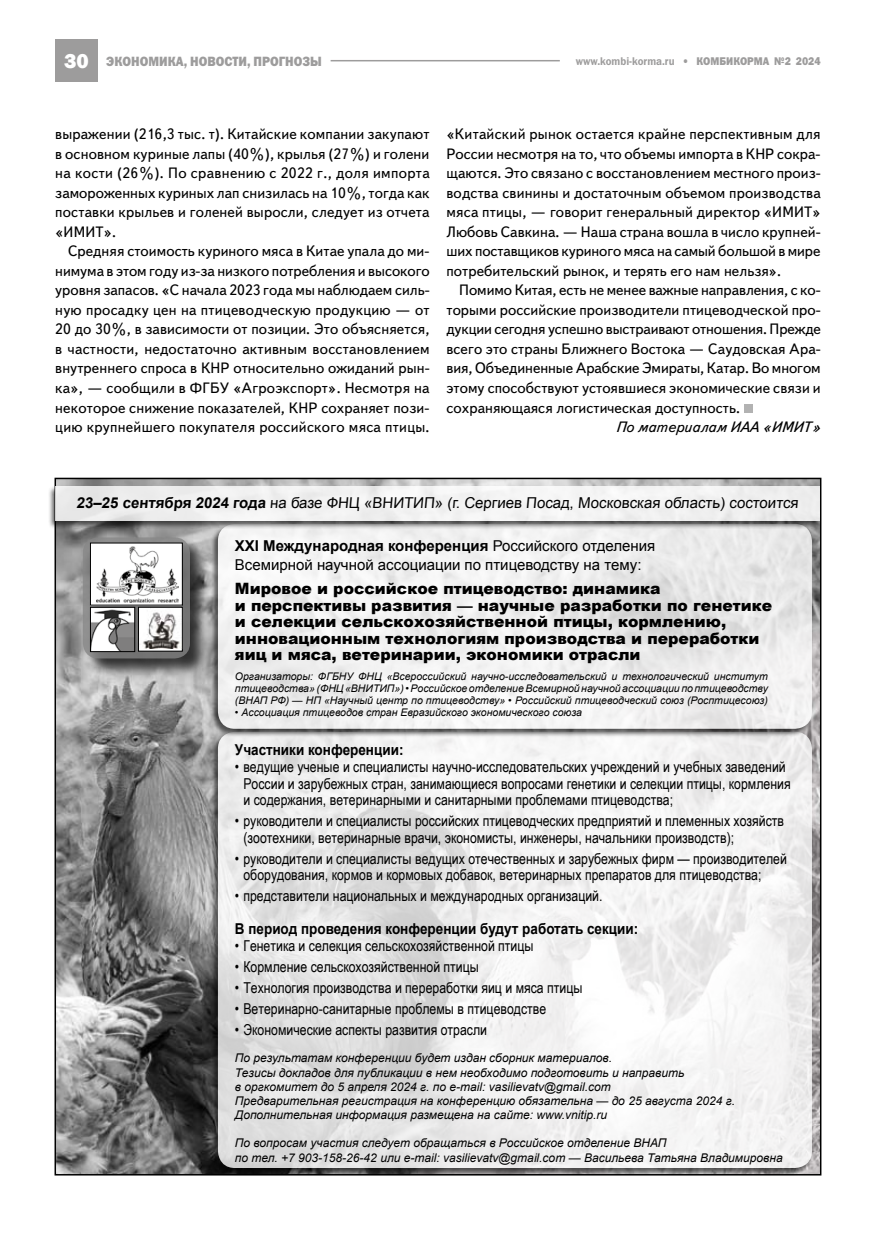
<style>
.page{position:relative;width:893px;height:1234px;background:#fff}
.page>*{position:absolute;margin:0;border:0;box-sizing:border-box;transform-origin:0 0}
.t1{font:900 15.6px/16.5px "Arial";color:#000}
.t2{font:15px/19.5px "Text Book C";letter-spacing:.01em;color:#000;text-align:justify}
.t3{font:15px/16.5px "Arial Narrow";color:#000}
.t4{font:15px/19.5px "Arial";color:#000}
.t5{font:700 15px "Arial";color:#000;scale:.9 1}
.t6{font:italic 15px "Text Book C";color:#000}
.t7{font:13.5px "Franklin Gothic Heavy C";color:#9d9c9c;scale:.9 1}
.t8{font:italic 12px/14.2px "Arial";color:#000}
.t9{font:11.25px "Franklin Gothic Demi C";color:#9d9c9c;scale:.9 1}
.t10{font:11.25px "Franklin Gothic Heavy C";color:#9d9c9c;scale:.9 1}
.t11{font:italic 10.5px/12px "Arial";color:#000;text-align:justify}
.s1{font-family:"Franklin Gothic";font-weight:800;font-size:21px;color:#fff}
.s2{font-family:"Franklin Gothic Heavy C"}
.s3{font-weight:700}
</style>
<div class="page">
<div style="left:55px;top:39px;width:43px;height:42px;background:#9d9c9c"></div>
<hr style="left:331px;top:60px;width:229px;height:1px;background:#9d9c9c">
<img style="left:58px;top:480px;width:760px;height:692px">
<div style="left:210px;top:730px;width:605px;height:448px;background:#000;opacity:.75"></div>
<svg style="left:218px;top:731px;width:594px;height:436px;fill:#f0efef"></svg>
<div style="left:744px;top:403px;width:9px;height:9px;background:#b2b2b2"></div>
<div style="left:210px;top:523px;width:605px;height:216px;background:#000;opacity:.75"></div>
<svg style="left:218px;top:523px;width:594px;height:205px;fill:#f0f0f0"></svg>
<div style="left:48px;top:485px;width:775px;height:46px;background:#000;opacity:.75"></div>
<div style="left:56px;top:486px;width:764px;height:34px;background:#f1f1f1"></div>
<div style="left:85px;top:539px;width:130px;height:144px;background:#000;opacity:.75"></div>
<svg style="left:83px;top:537px;width:107px;height:121px;background:#7b7b7b"></svg>
<img style="left:92px;top:608px;width:41px;height:42px">
<div style="left:90px;top:606px;width:45px;height:46px;border:1px solid #000"></div>
<svg style="left:140px;top:648px;width:41px;height:1px"></svg>
<img style="left:140px;top:608px;width:41px;height:40px">
<div style="left:138px;top:606px;width:45px;height:45px;border:1px solid #000"></div>
<div style="left:90px;top:543px;width:92px;height:62px;background:#fff"></div>
<img style="left:96px;top:546px;width:82px;height:56px">
<div style="left:90px;top:542px;width:93px;height:63px;border:1px solid #000"></div>
<p class="t7" style="left:64px;top:54px;width:288px"><span class="s1">30</span> экономика, новости, прогнозы</p>
<p class="t9" style="left:576px;top:54px;width:144px">www.kombi-korma.ru <span class="s2">• КОМ</span></p>
<p class="t10" style="left:719px;top:54px;width:17px">БИКОРМА</p>
<p class="t10" style="left:774px;top:54px;width:53px">№2 2024</p>
<p class="t2" style="left:55px;top:125px;width:376px">выражении (216,3 тыс. т). Китайские компании закупают в основном куриные лапы (40%), крылья (27%) и голени на кости (26%). По сравнению с 2022 г., доля импорта замороженных куриных лап снизилась на 10%, тогда как поставки крыльев и голеней выросли, следует из отчета «ИМИТ».</p>
<p class="t2" style="left:55px;top:242px;width:376px;text-indent:13px">Средняя стоимость куриного мяса в Китае упала до ми&shy;нимума в этом году из-за низкого потребления и высокого уровня запасов. «С начала 2023 года мы наблюдаем силь&shy;ную просадку цен на птицеводческую продукцию — от 20 до 30%, в зависимости от позиции. Это объясняется, в частности, недостаточно активным восстановлением внутреннего спроса в КНР относительно ожиданий рын&shy;ка», — сообщили в ФГБУ «Агроэкспорт». Несмотря на некоторое снижение показателей, КНР сохраняет пози&shy;цию крупнейшего покупателя российского мяса птицы.</p>
<p class="t2" style="left:446px;top:125px;width:376px">«Китайский рынок остается крайне перспективным для России несмотря на то, что объемы импорта в КНР сокра&shy;щаются. Это связано с восстановлением местного произ&shy;водства свинины и достаточным объемом производства мяса птицы, — говорит генеральный директор «ИМИТ» Любовь Савкина. — Наша страна вошла в число крупней&shy;ших поставщиков куриного мяса на самый большой в мире потребительский рынок, и терять его нам нельзя».</p>
<p class="t2" style="left:446px;top:281px;width:376px;text-indent:13px">Помимо Китая, есть не менее важные направления, с ко&shy;торыми российские производители птицеводческой про&shy;дукции сегодня успешно выстраивают отношения. Прежде всего это страны Ближнего Востока — Саудовская Ара&shy;вия, Объединенные Арабские Эмираты, Катар. Во многом этому способствуют устоявшиеся экономические связи и сохраняющаяся логистическая доступность.</p>
<p class="t6" style="left:616px;top:418px;width:206px">По материалам ИАА «ИМИТ»</p>
<p class="t4" style="left:76px;top:492px;width:725px"><span class="s3">23–25 сентября 2024 года</span> на базе ФНЦ «ВНИТИП» (г. Сергиев Посад, Московская область) состоится</p>
<p class="t4" style="left:235px;top:535px;width:422px"><span class="s3">XXI Международная конференция</span> Российского отделения<br>Всемирной научной ассоциации по птицеводству на тему:</p>
<p class="t1" style="left:235px;top:580px;width:539px">Мировое и российское птицеводство: динамика<br>и перспективы развития — научные разработки по генетике и селекции сельскохозяйственной птицы, кормлению, инновационным технологиям производства и переработки яиц и мяса, ветеринарии, экономики отрасли</p>
<p class="t11" style="left:235px;top:670px;width:534px">Организаторы: ФГБНУ ФНЦ «Всероссийский научно-исследовательский и технологический институт птицеводства» (ФНЦ «ВНИТИП») • Российское отделение Всемирной научной ассоциации по птицеводству (ВНАП РФ) — НП «Научный центр по птицеводству» • Российский птицеводческий союз (Росптицесоюз)</p>
<p class="t11" style="left:235px;top:706px;width:349px">• Ассоциация птицеводов стран Евразийского экономического союза</p>
<p class="t5" style="left:235px;top:740px;width:189px">Участники конференции:</p>
<p class="t3" style="left:243px;top:757px;width:549px;text-indent:-9px">• ведущие ученые и специалисты научно-исследовательских учреждений и учебных заведений<br>России и зарубежных стран, занимающиеся вопросами генетики и селекции птицы, кормления и содержания, ветеринарными и санитарными проблемами птицеводства;</p>
<p class="t3" style="left:243px;top:811px;width:542px;text-indent:-9px">• руководители и специалисты российских птицеводческих предприятий и племенных хозяйств (зоотехники, ветеринарные врачи, экономисты, инженеры, начальники производств);</p>
<p class="t3" style="left:243px;top:849px;width:545px;text-indent:-9px">• руководители и специалисты ведущих отечественных и зарубежных фирм — производителей оборудования, кормов и кормовых добавок, ветеринарных препаратов для птицеводства;</p>
<p class="t3" style="left:235px;top:886px;width:369px">• представители национальных и международных организаций.</p>
<p class="t5" style="left:235px;top:918px;width:450px">В период проведения конференции будут работать секции:</p>
<p class="t3" style="left:235px;top:936px;width:300px">• Генетика и селекция сельскохозяйственной птицы</p>
<p class="t3" style="left:235px;top:957px;width:246px">• Кормление сельскохозяйственной птицы</p>
<p class="t3" style="left:235px;top:978px;width:349px">• Технология производства и переработки яиц и мяса птицы</p>
<p class="t3" style="left:235px;top:999px;width:313px">• Ветеринарно-санитарные проблемы в птицеводстве</p>
<p class="t3" style="left:235px;top:1020px;width:254px">• Экономические аспекты развития отрасли</p>
<p class="t8" style="left:235px;top:1051px;width:502px">По результатам конференции будет издан сборник материалов.<br>Тезисы докладов для публикации в нем необходимо подготовить и направить<br>в оргкомитет до 5 апреля 2024 г. по e-mail: vasilievatv@gmail.com<br>Предварительная регистрация на конференцию обязательна — до 25 августа 2024 г.<br>Дополнительная информация размещена на сайте: www.vnitip.ru</p>
<p class="t8" style="left:235px;top:1135px;width:549px">По вопросам участия следует обращаться в Российское отделение ВНАП<br>по тел. +7 903-158-26-42 или e-mail: vasilievatv@gmail.com — Васильева Татьяна Владимировна</p>
</div>
